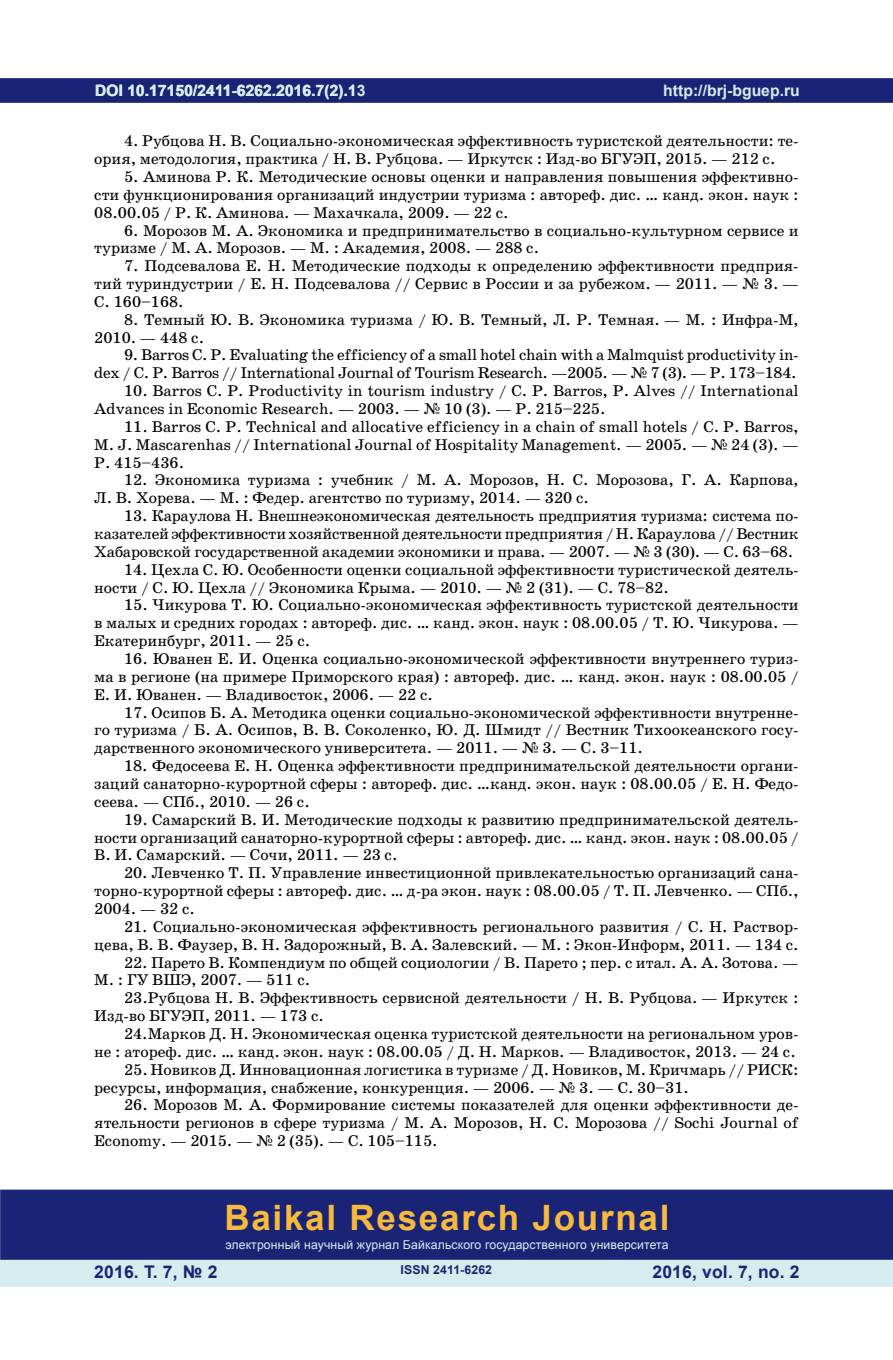
<style>
.page{position:relative;width:893px;height:1360px;background:#fff}
.page>*{position:absolute;margin:0;border:0;box-sizing:border-box;transform-origin:0 0}
.t1{font:700 35px "Arial";letter-spacing:.05em;color:#f8ba3c}
.t2{font:700 17.5px "Arial";letter-spacing:.01em;color:#1a2476}
.t3{font:15.75px/17.8px "School Book C";color:#020202;text-align:justify}
.t4{font:15.75px/17.8px "School Book C";letter-spacing:-.02em;color:#020202;text-align:right}
.t5{font:700 15.75px "Arial";color:#d5edee}
.t6{font:12.25px "Arial";letter-spacing:.01em;color:#d5edee}
.t7{font:700 12.25px "Arial";letter-spacing:.01em;color:#1a2476}
</style>
<div class="page">
<div style="left:0;top:78px;width:893px;height:25px;background:#1a2476;border:2px solid #1a2476"></div>
<div style="left:0;top:1258px;width:893px;height:28px;background:#d5edee"></div>
<div style="left:0;top:1189px;width:893px;height:70px;background:#1a2476;border:2px solid #1a2476"></div>
<p class="t5" style="left:95px;top:79px;width:272px">DOI 10.17150/2411-6262.2016.7(2).13</p>
<p class="t3" style="left:94px;top:132px;width:706px;text-indent:30px">4. Рубцова Н. В. Социально-экономическая эффективность туристской деятельности: те&shy;ория, методология, практика / Н. В. Рубцова. — Иркутск : Изд-во БГУЭП, 2015. — 212 с.</p>
<p class="t3" style="left:94px;top:168px;width:706px;text-indent:30px">5. Аминова Р. К. Методические основы оценки и направления повышения эффективно&shy;сти функционирования организаций индустрии туризма : автореф. дис. … канд. экон. наук :<br>08.00.05 / Р. К. Аминова. — Махачкала, 2009. — 22 с.</p>
<p class="t3" style="left:94px;top:221px;width:706px;text-indent:30px">6. Морозов М. А. Экономика и предпринимательство в социально-культурном сервисе и туризме / М. А. Морозов. — М. : Академия, 2008. — 288 с.</p>
<p class="t3" style="left:94px;top:257px;width:706px;text-indent:30px">7. Подсевалова Е. Н. Методические подходы к определению эффективности предприя&shy;тий туриндустрии / Е. Н. Подсевалова // Сервис в России и за рубежом. — 2011. — № 3. — С. 160–168.</p>
<p class="t3" style="left:94px;top:311px;width:706px;text-indent:30px">8. Темный Ю. В. Экономика туризма / Ю. В. Темный, Л. Р. Темная. — М. : Инфра-М,<br>2010. — 448 с.</p>
<p class="t4" style="left:94px;top:346px;width:706px">9. Barros C. P. Evaluating the efficiency of a small hotel chain with a Malmquist productivity in-<br>dex / C. P. Barros // International Journal of Tourism Research. —2005. — № 7 (3). — Р. 173–184.</p>
<p class="t3" style="left:94px;top:382px;width:706px;text-indent:30px">10. Barros C. P. Productivity in tourism industry / C. P. Barros, P. Alves // International<br>Advances in Economic Research. — 2003. — № 10 (3). — Р. 215–225.</p>
<p class="t3" style="left:94px;top:418px;width:706px;text-indent:30px">11. Barros C. P. Technical and allocative efficiency in a chain of small hotels / C. P. Barros, M. J. Mascarenhas // International Journal of Hospitality Management. — 2005. — № 24 (3). — Р. 415–436.</p>
<p class="t3" style="left:94px;top:471px;width:706px;text-indent:30px">12. Экономика туризма : учебник / М. А. Морозов, Н. С. Морозова, Г. А. Карпова,<br>Л. В. Хорева. — М. : Федер. агентство по туризму, 2014. — 320 с.</p>
<p class="t3" style="left:94px;top:507px;width:706px;text-indent:30px">13. Караулова Н. Внешнеэкономическая деятельность предприятия туризма: система по&shy;казателей эффективности хозяйственной деятельности предприятия / Н. Караулова // Вестник Хабаровской государственной академии экономики и права. — 2007. — № 3 (30). — С. 63–68.</p>
<p class="t3" style="left:94px;top:560px;width:706px;text-indent:30px">14. Цехла С. Ю. Особенности оценки социальной эффективности туристической деятель&shy;ности / С. Ю. Цехла // Экономика Крыма. — 2010. — № 2 (31). — С. 78–82.</p>
<p class="t3" style="left:94px;top:596px;width:706px;text-indent:30px">15. Чикурова Т. Ю. Социально-экономическая эффективность туристской деятельности в малых и средних городах : автореф. дис. … канд. экон. наук : 08.00.05 / Т. Ю. Чикурова. — Екатеринбург, 2011. — 25 с.</p>
<p class="t3" style="left:94px;top:650px;width:706px;text-indent:30px">16. Юванен Е. И. Оценка социально-экономической эффективности внутреннего туриз&shy;ма в регионе (на примере Приморского края) : автореф. дис. … канд. экон. наук : 08.00.05 / Е. И. Юванен. — Владивосток, 2006. — 22 с.</p>
<p class="t3" style="left:94px;top:703px;width:706px;text-indent:30px">17. Осипов Б. А. Методика оценки социально-экономической эффективности внутренне&shy;го туризма / Б. А. Осипов, В. В. Соколенко, Ю. Д. Шмидт // Вестник Тихоокеанского госу&shy;дарственного экономического университета. — 2011. — № 3. — С. 3–11.</p>
<p class="t3" style="left:94px;top:757px;width:706px;text-indent:30px">18. Федосеева Е. Н. Оценка эффективности предпринимательской деятельности органи&shy;заций санаторно-курортной сферы : автореф. дис. …канд. экон. наук : 08.00.05 / Е. Н. Федо&shy;сеева. — СПб., 2010. — 26 с.</p>
<p class="t3" style="left:94px;top:810px;width:706px;text-indent:30px">19. Самарский В. И. Методические подходы к развитию предпринимательской деятель&shy;ности организаций санаторно-курортной сферы : автореф. дис. … канд. экон. наук : 08.00.05 / В. И. Самарский. — Сочи, 2011. — 23 с.</p>
<p class="t3" style="left:94px;top:864px;width:706px;text-indent:30px">20. Левченко Т. П. Управление инвестиционной привлекательностью организаций сана&shy;торно-курортной сферы : автореф. дис. … д-ра экон. наук : 08.00.05 / Т. П. Левченко. — СПб., 2004. — 32 с.</p>
<p class="t3" style="left:94px;top:917px;width:706px;text-align:right">21. Социально-экономическая эффективность регионального развития / С. Н. Раствор&shy;цева, В. В. Фаузер, В. Н. Задорожный, В. А. Залевский. — М. : Экон-Информ, 2011. — 134 с.</p>
<p class="t3" style="left:94px;top:953px;width:706px;text-indent:30px">22. Парето В. Компендиум по общей социологии / В. Парето ; пер. с итал. А. А. Зотова. —<br>М. : ГУ ВШЭ, 2007. — 511 с.</p>
<p class="t3" style="left:94px;top:989px;width:706px;text-indent:30px">23.Рубцова Н. В. Эффективность сервисной деятельности / Н. В. Рубцова. — Иркутск :<br>Изд-во БГУЭП, 2011. — 173 с.</p>
<p class="t3" style="left:94px;top:1024px;width:706px;text-align:right">24.Марков Д. Н. Экономическая оценка туристской деятельности на региональном уров-<br>не : атореф. дис. … канд. экон. наук : 08.00.05 / Д. Н. Марков. — Владивосток, 2013. — 24 с.</p>
<p class="t3" style="left:94px;top:1060px;width:706px;text-indent:30px">25. Новиков Д. Инновационная логистика в туризме / Д. Новиков, М. Кричмарь // РИСК: ресурсы, информация, снабжение, конкуренция. — 2006. — № 3. — С. 30–31.</p>
<p class="t3" style="left:94px;top:1096px;width:706px;text-indent:30px">26. Морозов М. А. Формирование системы показателей для оценки эффективности де&shy;ятельности регионов в сфере туризма / М. А. Морозов, Н. С. Морозова // Sochi Journal of Economy. — 2015. — № 2 (35). — С. 105–115.</p>
<p class="t5" style="left:663px;top:79px;width:138px">http://brj-bguep.ru</p>
<h1 class="t1" style="left:224px;top:1193px;width:447px">Baikal Research Journal</h1>
<p class="t6" style="left:225px;top:1236px;width:445px">электронный научный журнал Байкальского государственного университета</p>
<p class="t2" style="left:94px;top:1259px;width:125px">2016. Т. 7, № 2</p>
<p class="t2" style="left:652px;top:1259px;width:149px">2016, vol. 7, no. 2</p>
<p class="t7" style="left:401px;top:1261px;width:93px">ISSN 2411-6262</p>
</div>
